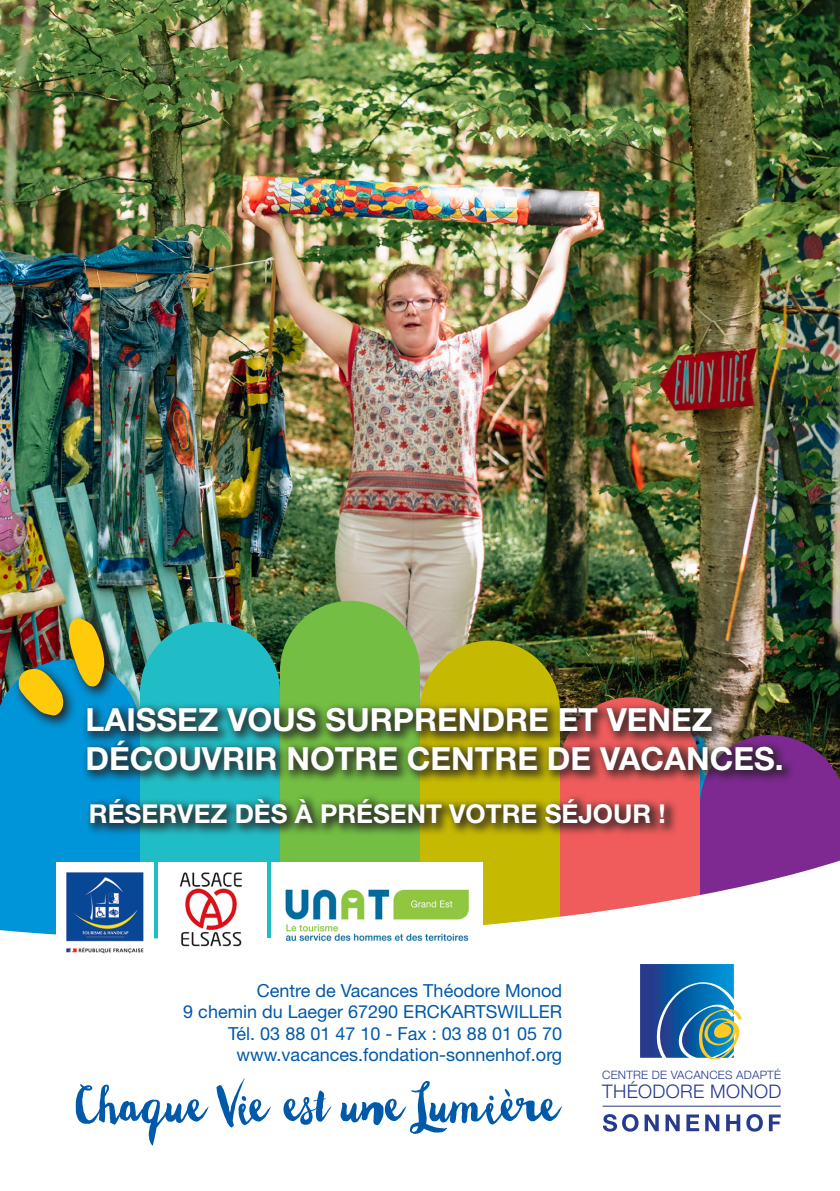
<style>
.page{position:relative;width:840px;height:1191px;background:#fff}
.page>*{position:absolute;margin:0;border:0;box-sizing:border-box;transform-origin:0 0}
.t1{font:700 31.8px/38.2px "Helvetica Neue LT Std";color:#fff}
.t2{font:700 26px "Helvetica Neue LT Std";color:#fff}
.t3{font:300 18.6px "Helvetica Neue";letter-spacing:.02em;color:#263b8e}
.t4{font:18px/21.6px "Helvetica Neue LT Std";color:#0159a9;text-align:right}
.t5{font:300 11.4px "Helvetica Neue";letter-spacing:.02em;color:#263b8e}
</style>
<div class="page">
<img style="left:0;top:0;width:839px;height:735px">
<svg style="left:559px;top:697px;width:140px;height:155px;background:#dd5955"></svg>
<svg style="left:420px;top:640px;width:139px;height:212px;background:#b8ae12"></svg>
<svg style="left:280px;top:601px;width:140px;height:251px;background:#73b747"></svg>
<svg style="left:140px;top:622px;width:140px;height:230px;background:#26b1b5"></svg>
<svg style="left:0;top:659px;width:140px;height:193px;background:#0993d1"></svg>
<svg style="left:699px;top:735px;width:140px;height:117px;background:#782987"></svg>
<svg style="left:0;top:852px;width:839px;height:294px"></svg>
<hr style="left:602px;top:1105px;width:178px;height:1px;background:#263b8e">
<svg style="left:639px;top:964px;width:102px;height:97px;background:#467fab"></svg>
<svg style="left:602px;top:1114px;width:36px;height:17px"></svg>
<svg style="left:644px;top:1114px;width:14px;height:17px"></svg>
<svg style="left:665px;top:1114px;width:14px;height:17px"></svg>
<svg style="left:686px;top:1114px;width:12px;height:17px"></svg>
<svg style="left:704px;top:1114px;width:15px;height:17px"></svg>
<svg style="left:725px;top:1114px;width:14px;height:17px"></svg>
<svg style="left:746px;top:1114px;width:16px;height:17px"></svg>
<svg style="left:768px;top:1114px;width:12px;height:17px"></svg>
<svg style="left:76px;top:1078px;width:195px;height:67px"></svg>
<svg style="left:283px;top:1081px;width:279px;height:52px"></svg>
<div style="left:84px;top:792px;width:594px;height:44px;background:#231f20;opacity:.75"></div>
<div style="left:81px;top:701px;width:714px;height:83px;background:#231f20;opacity:.75"></div>
<img style="left:271px;top:862px;width:211px;height:96px">
<div style="left:158px;top:862px;width:108px;height:96px;background:#fff"></div>
<img style="left:179px;top:872px;width:63px;height:75px">
<img style="left:57px;top:862px;width:96px;height:96px">
<svg style="left:12px;top:611px;width:107px;height:118px;background:#3487a6"></svg>
<img style="left:17px;top:614px;width:89px;height:103px">
<h1 class="t1" style="left:85px;top:700px;width:699px">LAISSEZ VOUS SURPRENDRE ET VENEZ<br>DÉCOUVRIR NOTRE CENTRE DE VACANCES.</h1>
<h2 class="t2" style="left:89px;top:797px;width:578px">RÉSERVEZ DÈS À PRÉSENT VOTRE SÉJOUR !</h2>
<p class="t4" style="left:183px;top:979px;width:380px">Centre de Vacances Théodore Monod<br>9 chemin du Laeger 67290 ERCKARTSWILLER Tél. 03 88 01 47 10 - Fax : 03 88 01 05 70 www.vacances.fondation-sonnenhof.org</p>
<p class="t5" style="left:602px;top:1065px;width:180px">CENTRE DE VACANCES ADAPTÉ</p>
<p class="t3" style="left:602px;top:1076px;width:180px">THÉODORE MONOD</p>
</div>
